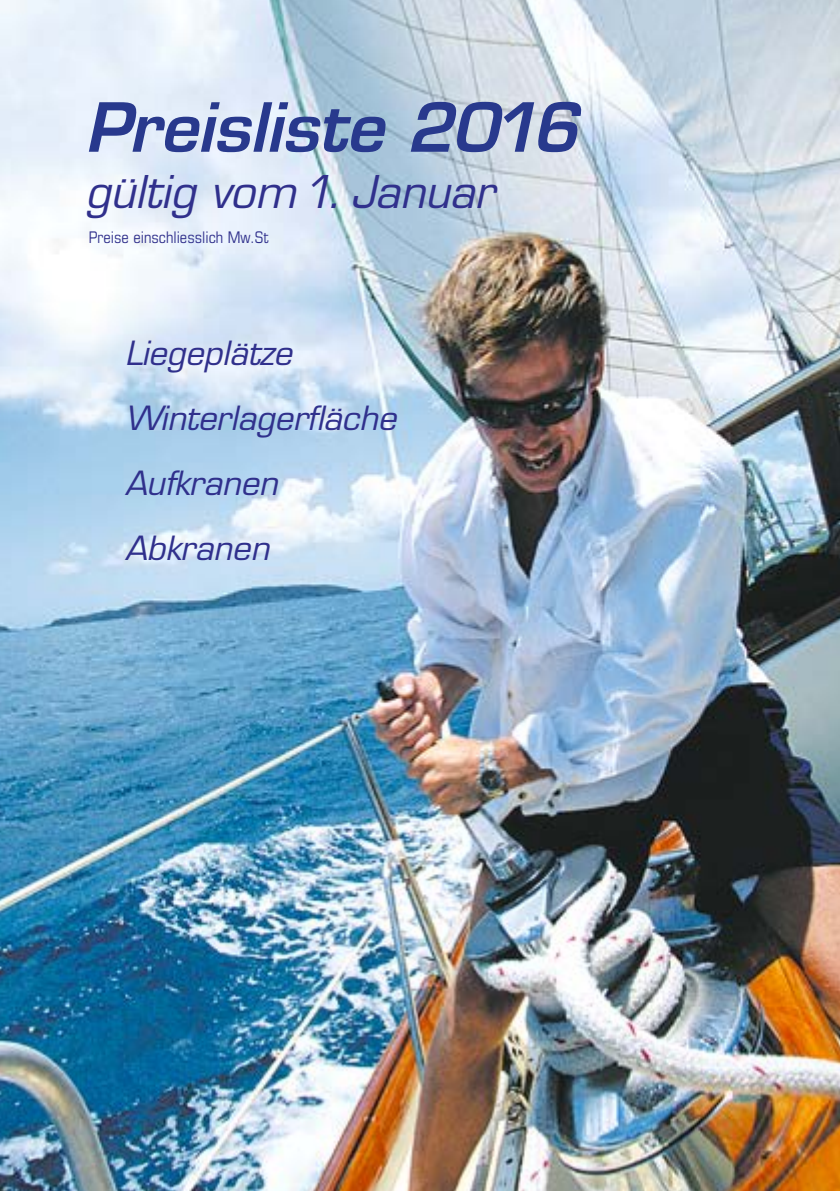
<style>
.page{position:relative;width:840px;height:1191px;background:#fff}
.page>*{position:absolute;margin:0;border:0;box-sizing:border-box;transform-origin:0 0}
.t1{font:italic 600 66px "Eurostile LT Std";letter-spacing:-.005em;color:#28398d}
.t2{font:italic 44px "Eurostile LT Std";letter-spacing:-.005em;color:#30308c}
.t3{font:italic 32.6px/65px "Eurostile LT Std";letter-spacing:-.005em;color:#30308c}
.t4{font:condensed 16px "Eurostile LT Std";color:#30308c}
</style>
<div class="page">
<img style="left:0;top:0;width:839px;height:1191px">
<h1 class="t1" style="left:85px;top:86px;width:494px">Preisliste 2016</h1>
<h2 class="t2" style="left:85px;top:165px;width:410px">gültig vom 1. Januar</h2>
<p class="t4" style="left:89px;top:228px;width:181px">Preise einschliesslich Mw.St</p>
<p class="t3" style="left:125px;top:321px;width:273px">Liegeplätze<br>Winterlagerfläche<br>Aufkranen<br>Abkranen</p>
</div>
